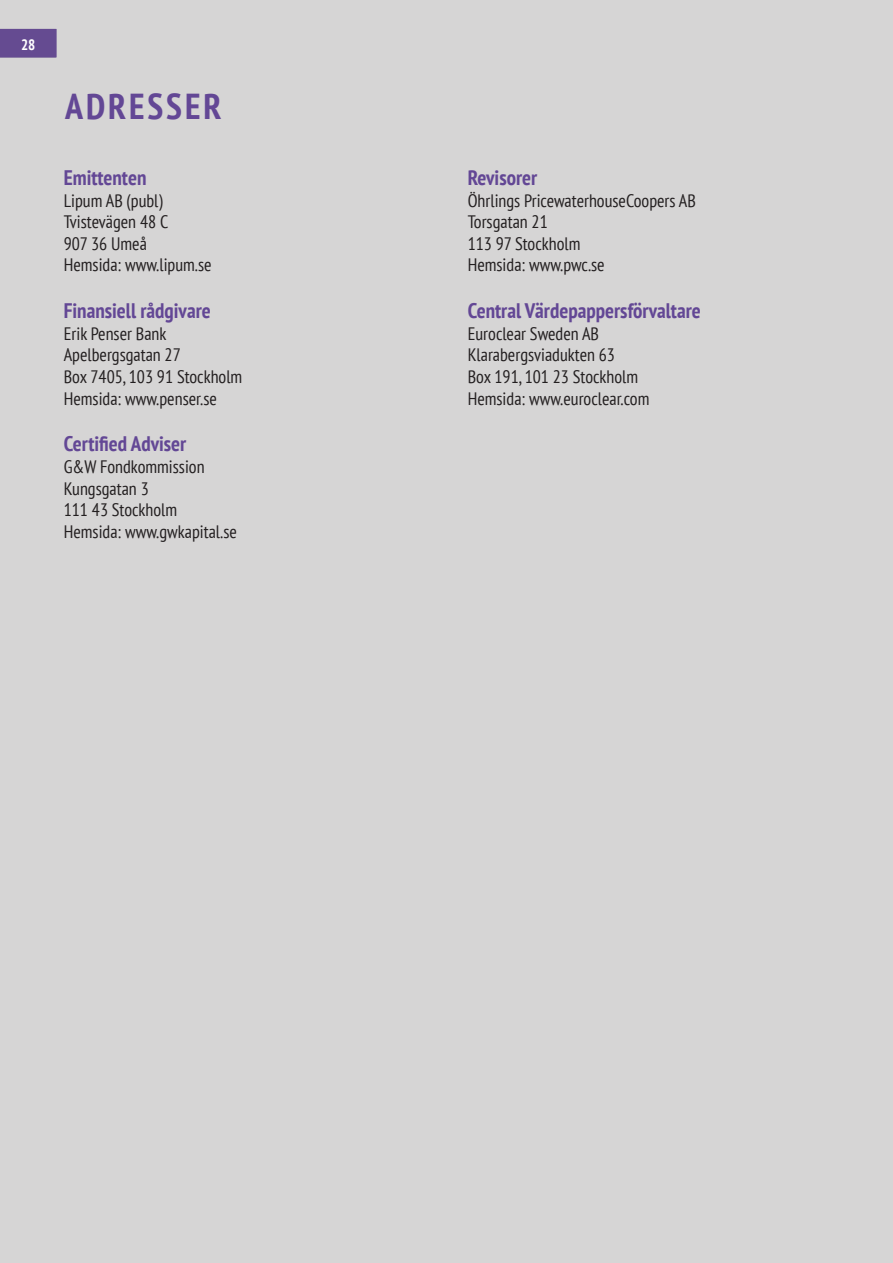
<style>
.page{position:relative;width:893px;height:1263px;background:#d6d5d5}
.page>*{position:absolute;margin:0;border:0;box-sizing:border-box;transform-origin:0 0}
.t1{font:700 condensed 36px "PT Sans";letter-spacing:.08em;color:#634795}
.t2{font:700 condensed 21px "PT Sans";color:#634795}
.t3{font:condensed 18px/21.6px "PT Sans";color:#231f20}
.t4{font:700 condensed 15px "PT Sans";color:#fff}
</style>
<div class="page">
<div style="left:0;top:29px;width:57px;height:28px;background:#654b91"></div>
<p class="t4" style="left:21px;top:35px;width:16px">28</p>
<h1 class="t1" style="left:65px;top:83px;width:158px">ADRESSER</h1>
<p class="t2" style="left:64px;top:164px;width:84px">Emittenten</p>
<p class="t3" style="left:64px;top:189px;width:149px">Lipum AB (publ)<br>Tvistevägen 48 C<br>907 36 Umeå<br>Hemsida: www.lipum.se</p>
<p class="t2" style="left:64px;top:297px;width:149px">Finansiell rådgivare</p>
<p class="t3" style="left:64px;top:322px;width:180px">Erik Penser Bank<br>Apelbergsgatan 27<br>Box 7405, 103 91 Stockholm<br>Hemsida: www.penser.se</p>
<p class="t2" style="left:64px;top:430px;width:124px">Certified Adviser</p>
<p class="t3" style="left:64px;top:455px;width:175px">G&amp;W Fondkommission<br>Kungsgatan 3<br>111 43 Stockholm<br>Hemsida: www.gwkapital.se</p>
<p class="t2" style="left:468px;top:164px;width:71px">Revisorer</p>
<p class="t3" style="left:468px;top:189px;width:230px">Öhrlings PricewaterhouseCoopers AB<br>Torsgatan 21<br>113 97 Stockholm<br>Hemsida: www.pwc.se</p>
<p class="t2" style="left:468px;top:297px;width:235px">Central Värdepappersförvaltare</p>
<p class="t3" style="left:468px;top:322px;width:183px">Euroclear Sweden AB<br>Klarabergsviadukten 63<br>Box 191, 101 23 Stockholm<br>Hemsida: www.euroclear.com</p>
</div>
